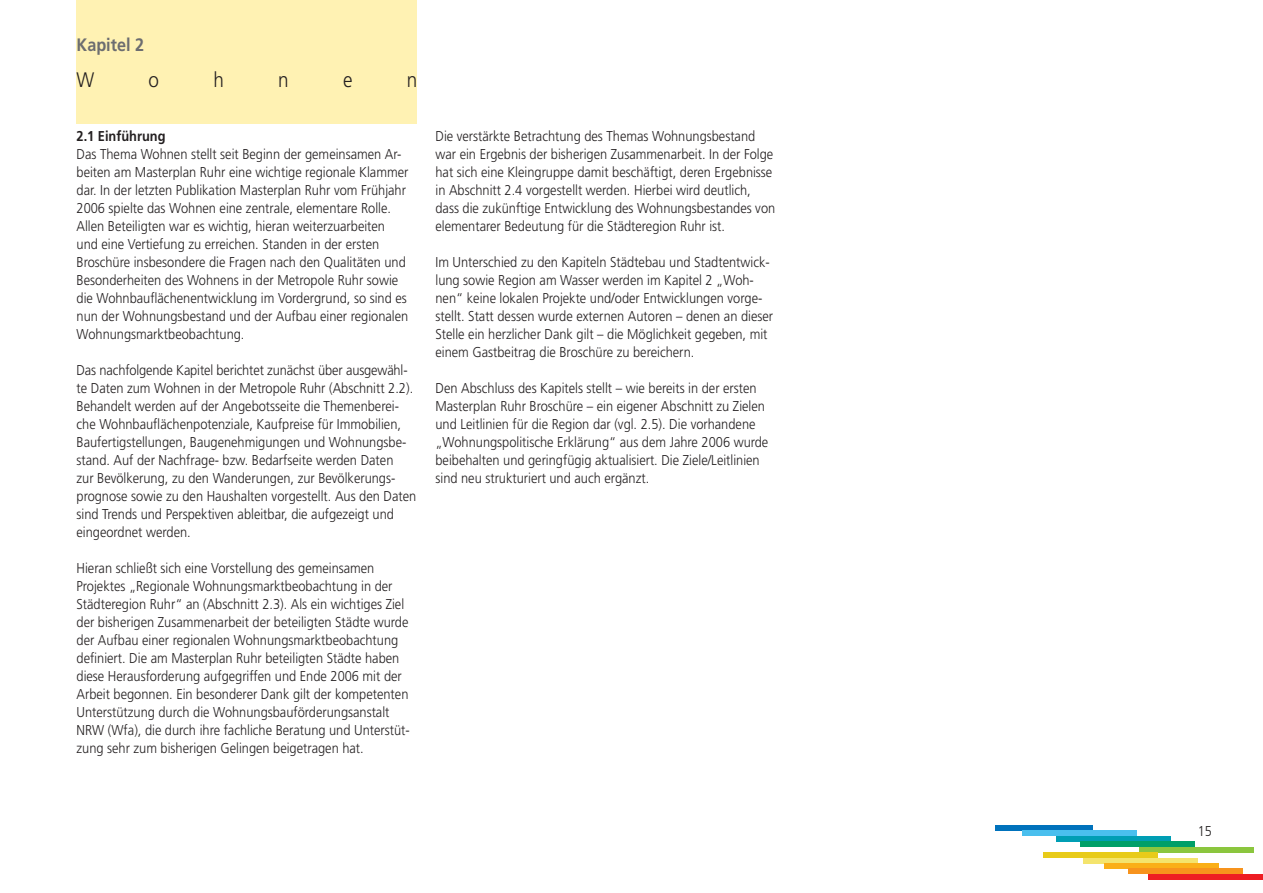
<style>
.page{position:relative;width:1263px;height:893px;background:#fff}
.page>*{position:absolute;margin:0;border:0;box-sizing:border-box;transform-origin:0 0}
.t1{font:300 21px "Frutiger LT";color:#231f20;scale:.9 1}
.t2{font:700 18px "Frutiger LT";color:#6c6d70;scale:.9 1}
.t3{font:300 14.25px/18px "Frutiger LT";color:#231f20;scale:.9 1}
.t4{font:700 14.25px "Frutiger LT";color:#231f20;scale:.9 1}
</style>
<div class="page">
<div style="left:77px;top:0;width:340px;height:123px;background:#fff2b3"></div>
<div style="left:995px;top:825px;width:97px;height:6px;background:#0072bc"></div>
<div style="left:1022px;top:830px;width:115px;height:6px;background:#4abfee"></div>
<div style="left:1057px;top:836px;width:114px;height:6px;background:#009eb4"></div>
<div style="left:1080px;top:841px;width:114px;height:6px;background:#009f68"></div>
<div style="left:1139px;top:847px;width:115px;height:6px;background:#8bc63e"></div>
<div style="left:1043px;top:852px;width:114px;height:6px;background:#e8cb19"></div>
<div style="left:1083px;top:858px;width:115px;height:5px;background:#f4e46d"></div>
<div style="left:1104px;top:863px;width:114px;height:6px;background:#faaf18"></div>
<div style="left:1128px;top:868px;width:114px;height:6px;background:#f7931d"></div>
<div style="left:1149px;top:874px;width:114px;height:6px;background:#ee1d23"></div>
<p class="t2" style="left:77px;top:34px;width:77px">Kapitel 2</p>
<h1 class="t1" style="left:77px;top:68px;width:21px">W</h1>
<h1 class="t1" style="left:148px;top:68px;width:13px">o</h1>
<h1 class="t1" style="left:213px;top:68px;width:13px">h</h1>
<h1 class="t1" style="left:278px;top:68px;width:13px">n</h1>
<h1 class="t1" style="left:343px;top:68px;width:12px">e</h1>
<h1 class="t1" style="left:407px;top:68px;width:13px">n</h1>
<p class="t4" style="left:77px;top:128px;width:100px">2.1 Einführung</p>
<p class="t3" style="left:77px;top:145px;width:370px">Das Thema Wohnen stellt seit Beginn der gemeinsamen Ar&shy;beiten am Masterplan Ruhr eine wichtige regionale Klammer dar. In der letzten Publikation Masterplan Ruhr vom Frühjahr 2006 spielte das Wohnen eine zentrale, elementare Rolle.<br>Allen Beteiligten war es wichtig, hieran weiterzuarbeiten und eine Vertiefung zu erreichen. Standen in der ersten Broschüre insbesondere die Fragen nach den Qualitäten und Besonderheiten des Wohnens in der Metropole Ruhr sowie die Wohnbauflächenentwicklung im Vordergrund, so sind es nun der Wohnungsbestand und der Aufbau einer regionalen Wohnungsmarktbeobachtung.</p>
<p class="t3" style="left:77px;top:361px;width:379px">Das nachfolgende Kapitel berichtet zunächst über ausgewähl&shy;te Daten zum Wohnen in der Metropole Ruhr (Abschnitt 2.2).<br>Behandelt werden auf der Angebotsseite die Themenberei&shy;che Wohnbauflächenpotenziale, Kaufpreise für Immobilien, Baufertigstellungen, Baugenehmigungen und Wohnungsbe&shy;stand. Auf der Nachfrage- bzw. Bedarfseite werden Daten<br>zur Bevölkerung, zu den Wanderungen, zur Bevölkerungs&shy;prognose sowie zu den Haushalten vorgestellt. Aus den Daten sind Trends und Perspektiven ableitbar, die aufgezeigt und eingeordnet werden.</p>
<p class="t3" style="left:77px;top:559px;width:372px">Hieran schließt sich eine Vorstellung des gemeinsamen Projektes „Regionale Wohnungsmarktbeobachtung in der Städteregion Ruhr“ an (Abschnitt 2.3). Als ein wichtiges Ziel der bisherigen Zusammenarbeit der beteiligten Städte wurde der Aufbau einer regionalen Wohnungsmarktbeobachtung definiert. Die am Masterplan Ruhr beteiligten Städte haben diese Herausforderung aufgegriffen und Ende 2006 mit der Arbeit begonnen. Ein besonderer Dank gilt der kompetenten Unterstützung durch die Wohnungsbauförderungsanstalt NRW (Wfa), die durch ihre fachliche Beratung und Unterstüt&shy;zung sehr zum bisherigen Gelingen beigetragen hat.</p>
<p class="t3" style="left:435px;top:127px;width:379px">Die verstärkte Betrachtung des Themas Wohnungsbestand war ein Ergebnis der bisherigen Zusammenarbeit. In der Folge hat sich eine Kleingruppe damit beschäftigt, deren Ergebnisse in Abschnitt 2.4 vorgestellt werden. Hierbei wird deutlich, dass die zukünftige Entwicklung des Wohnungsbestandes von elementarer Bedeutung für die Städteregion Ruhr ist.</p>
<p class="t3" style="left:435px;top:253px;width:377px">Im Unterschied zu den Kapiteln Städtebau und Stadtentwick&shy;lung sowie Region am Wasser werden im Kapitel 2 „Woh&shy;nen“ keine lokalen Projekte und/oder Entwicklungen vorge&shy;stellt. Statt dessen wurde externen Autoren – denen an dieser Stelle ein herzlicher Dank gilt – die Möglichkeit gegeben, mit einem Gastbeitrag die Broschüre zu bereichern.</p>
<p class="t3" style="left:435px;top:379px;width:371px">Den Abschluss des Kapitels stellt – wie bereits in der ersten Masterplan Ruhr Broschüre – ein eigener Abschnitt zu Zielen und Leitlinien für die Region dar (vgl. 2.5). Die vorhandene „Wohnungspolitische Erklärung“ aus dem Jahre 2006 wurde beibehalten und geringfügig aktualisiert. Die Ziele/Leitlinien sind neu strukturiert und auch ergänzt.</p>
<p class="t3" style="left:1198px;top:822px;width:17px">15</p>
</div>
